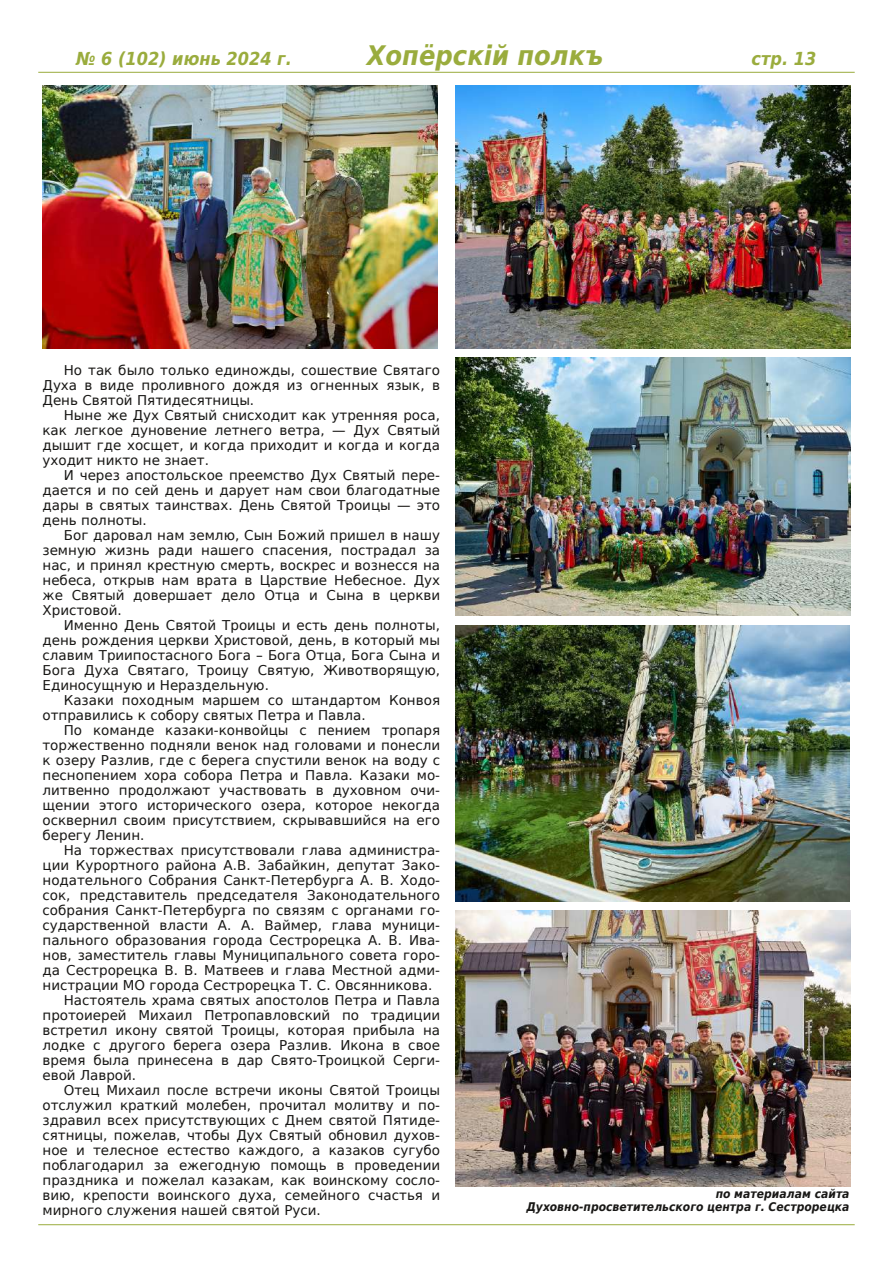
<style>
.page{position:relative;width:893px;height:1263px;background:#fff}
.page>*{position:absolute;margin:0;border:0;box-sizing:border-box;transform-origin:0 0}
.t1{font:italic 700 27px "DejaVu Sans Condensed";color:#9aac3d}
.t2{font:italic 700 18px "DejaVu Sans Condensed";color:#9aac3d}
.t3{font:13.5px/15px "DejaVu Sans";color:#181715;text-align:justify}
.t4{font:italic 700 12px/13.5px "DejaVu Sans Condensed";letter-spacing:.005em;color:#181715;text-align:right}
</style>
<div class="page">
<hr style="left:38px;top:72px;width:817px;height:1px;background:#9aac3d">
<hr style="left:38px;top:1224px;width:817px;height:1px;background:#9aac3d">
<img style="left:43px;top:85px;width:395px;height:264px">
<img style="left:455px;top:85px;width:395px;height:264px">
<img style="left:455px;top:357px;width:395px;height:259px">
<img style="left:455px;top:625px;width:395px;height:276px">
<img style="left:455px;top:910px;width:395px;height:276px">
<h2 class="t2" style="left:76px;top:48px;width:217px">№ 6 (102) июнь 2024 г.</h2>
<h1 class="t1" style="left:367px;top:40px;width:238px">Хопёрскій полкъ</h1>
<h2 class="t2" style="left:751px;top:48px;width:66px">стр. 13</h2>
<p class="t3" style="left:43px;top:363px;width:399px;text-indent:21px">Но так было только единожды, сошествие Святаго Духа в виде проливного дождя из огненных язык, в День Святой Пятидесятницы.</p>
<p class="t3" style="left:43px;top:408px;width:399px;text-indent:21px">Ныне же Дух Святый снисходит как утренняя роса, как легкое дуновение летнего ветра, — Дух Святый дышит где хосщет, и когда приходит и когда и когда уходит никто не знает.</p>
<p class="t3" style="left:43px;top:468px;width:399px;text-indent:21px">И через апостольское преемство Дух Святый пере‐ дается и по сей день и дарует нам свои благодатные дары в святых таинствах. День Святой Троицы — это день полноты.</p>
<p class="t3" style="left:43px;top:528px;width:399px;text-indent:21px">Бог даровал нам землю, Сын Божий пришел в нашу земную жизнь ради нашего спасения, пострадал за нас, и принял крестную смерть, воскрес и вознесся на небеса, открыв нам врата в Царствие Небесное. Дух же Святый довершает дело Отца и Сына в церкви Христовой.</p>
<p class="t3" style="left:43px;top:618px;width:399px;text-indent:21px">Именно День Святой Троицы и есть день полноты, день рождения церкви Христовой, день, в который мы славим Триипостасного Бога – Бога Отца, Бога Сына и Бога Духа Святаго, Троицу Святую, Животворящую, Единосущную и Нераздельную.</p>
<p class="t3" style="left:43px;top:693px;width:399px;text-indent:21px">Казаки походным маршем со штандартом Конвоя отправились к собору святых Петра и Павла.</p>
<p class="t3" style="left:43px;top:723px;width:399px;text-indent:21px">По команде казаки-конвойцы с пением тропаря торжественно подняли венок над головами и понесли к озеру Разлив, где с берега спустили венок на воду с песнопением хора собора Петра и Павла. Казаки мо‐ литвенно продолжают участвовать в духовном очи‐ щении этого исторического озера, которое некогда осквернил своим присутствием, скрывавшийся на его берегу Ленин.</p>
<p class="t3" style="left:64px;top:843px;width:378px">На торжествах присутствовали глава администра‐</p>
<p class="t3" style="left:43px;top:858px;width:399px">ции Курортного района А.В. Забайкин, депутат Зако‐</p>
<p class="t3" style="left:43px;top:873px;width:399px">нодательного Собрания Санкт-Петербурга А. В. Ходо‐</p>
<p class="t3" style="left:43px;top:888px;width:399px">сок, представитель председателя Законодательного</p>
<p class="t3" style="left:43px;top:903px;width:399px">собрания Санкт-Петербурга по связям с органами го‐</p>
<p class="t3" style="left:43px;top:918px;width:399px">сударственной власти А. А. Ваймер, глава муници‐</p>
<p class="t3" style="left:43px;top:933px;width:399px">пального образования города Сестрорецка А. В. Ива‐</p>
<p class="t3" style="left:43px;top:948px;width:399px">нов, заместитель главы Муниципального совета горо‐</p>
<p class="t3" style="left:43px;top:963px;width:399px">да Сестрорецка В. В. Матвеев и глава Местной адми‐</p>
<p class="t3" style="left:43px;top:978px;width:391px">нистрации МО города Сестрорецка Т. С. Овсянникова.</p>
<p class="t3" style="left:64px;top:993px;width:378px">Настоятель храма святых апостолов Петра и Павла</p>
<p class="t3" style="left:43px;top:1008px;width:399px">протоиерей Михаил Петропавловский по традиции</p>
<p class="t3" style="left:43px;top:1023px;width:399px">встретил икону святой Троицы, которая прибыла на</p>
<p class="t3" style="left:43px;top:1038px;width:399px">лодке с другого берега озера Разлив. Икона в свое</p>
<p class="t3" style="left:43px;top:1053px;width:399px">время была принесена в дар Свято-Троицкой Серги‐</p>
<p class="t3" style="left:43px;top:1068px;width:95px">евой Лаврой.</p>
<p class="t3" style="left:64px;top:1083px;width:378px">Отец Михаил после встречи иконы Святой Троицы</p>
<p class="t3" style="left:43px;top:1098px;width:399px">отслужил краткий молебен, прочитал молитву и по‐</p>
<p class="t3" style="left:43px;top:1113px;width:399px">здравил всех присутствующих с Днем святой Пятиде‐</p>
<p class="t3" style="left:43px;top:1128px;width:399px">сятницы, пожелав, чтобы Дух Святый обновил духов‐</p>
<p class="t3" style="left:43px;top:1143px;width:399px">ное и телесное естество каждого, а казаков сугубо</p>
<p class="t3" style="left:43px;top:1158px;width:399px">поблагодарил за ежегодную помощь в проведении</p>
<p class="t3" style="left:43px;top:1173px;width:399px">праздника и пожелал казакам, как воинскому сосло‐</p>
<p class="t3" style="left:43px;top:1188px;width:399px">вию, крепости воинского духа, семейного счастья и</p>
<p class="t3" style="left:43px;top:1203px;width:280px">мирного служения нашей святой Руси.</p>
<p class="t4" style="left:526px;top:1187px;width:325px">по материалам сайта<br>Духовно-просветительского центра г. Сестрорецка</p>
</div>
